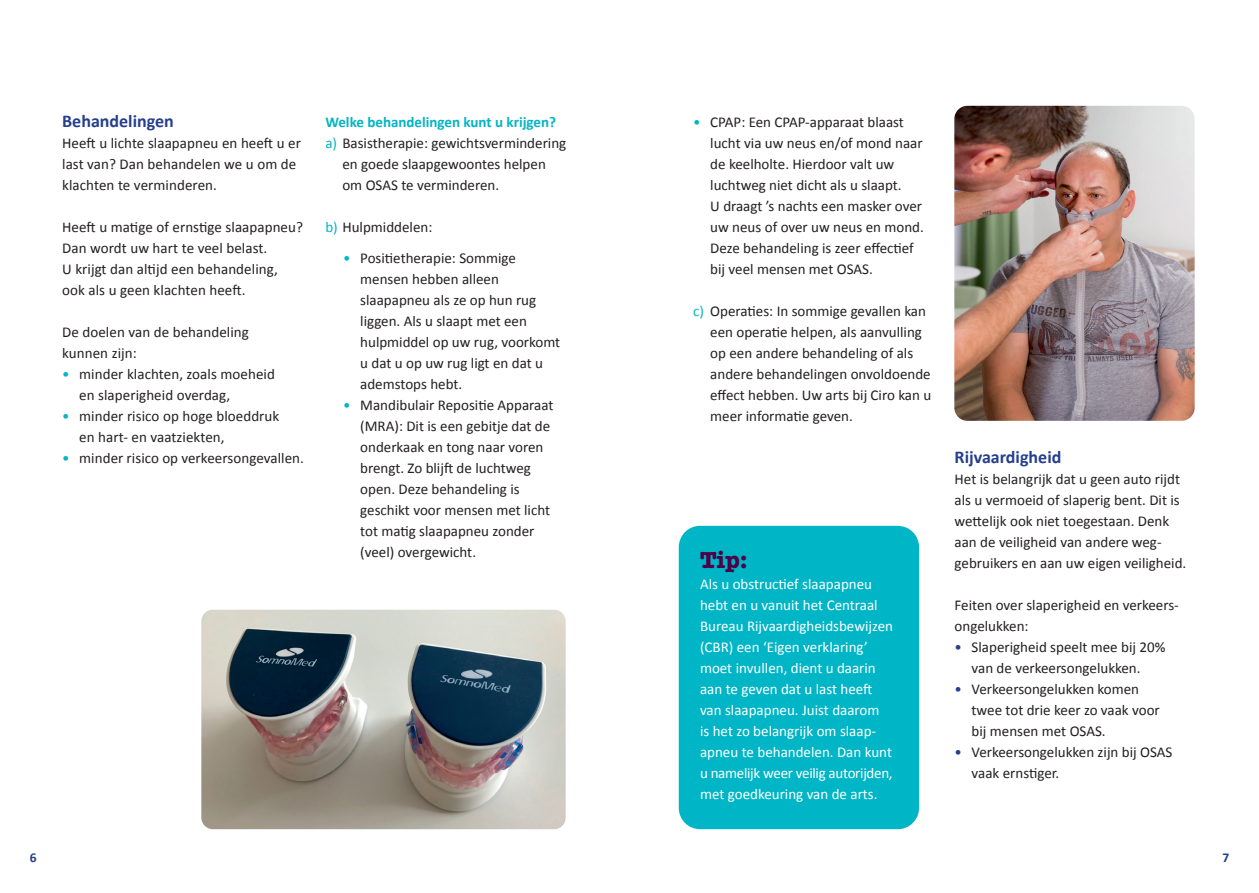
<style>
.page{position:relative;width:1259px;height:893px;background:#fff}
.page>*{position:absolute;margin:0;border:0;box-sizing:border-box;transform-origin:0 0}
.t1{font:700 24px "American Typewriter";color:#4c0148}
.t2{font:700 18px "Calibri";color:#253f8e}
.t3{font:15px/21px "Calibri";color:#231f20}
.t4{font:15px/21px "Calibri";color:#fff}
.t5{font:700 15px "Calibri";color:#00b5c5}
.t6{font:700 13.5px "Calibri";color:#253f8e}
.s1{color:#00b5c5}
.s2{color:#253f8e}
</style>
<div class="page">
<img style="left:201px;top:610px;width:365px;height:219px">
<img style="left:954px;top:106px;width:240px;height:315px">
<div style="left:679px;top:526px;width:240px;height:303px;background:#00b5c5;border-radius:21px"></div>
<p class="t2" style="left:62px;top:108px;width:113px">Behandelingen</p>
<p class="t3" style="left:62px;top:132px;width:240px">Heeft u lichte slaapapneu en heeft u er last van? Dan behandelen we u om de klachten te verminderen.</p>
<p class="t3" style="left:62px;top:216px;width:242px">Heeft u matige of ernstige slaapapneu?<br>Dan wordt uw hart te veel belast.<br>U krijgt dan altijd een behandeling, ook als u geen klachten heeft.</p>
<p class="t3" style="left:62px;top:321px;width:188px">De doelen van de behandeling kunnen zijn:</p>
<p class="t3" style="left:79px;top:363px;width:197px;text-indent:-17px"><span class="s1">•</span> minder klachten, zoals moeheid en slaperigheid overdag,</p>
<p class="t3" style="left:79px;top:405px;width:202px;text-indent:-17px"><span class="s1">•</span> minder risico op hoge bloeddruk en hart- en vaatziekten,</p>
<p class="t3" style="left:62px;top:447px;width:243px"><span class="s1">•</span> minder risico op verkeersongevallen.</p>
<p class="t5" style="left:325px;top:111px;width:232px">Welke behandelingen kunt u krijgen?</p>
<p class="t3" style="left:325px;top:132px;width:242px"><span class="s1">a)</span> Basistherapie: gewichtsvermindering</p>
<p class="t3" style="left:342px;top:153px;width:205px">en goede slaapgewoontes helpen</p>
<p class="t3" style="left:342px;top:174px;width:158px">om OSAS te verminderen.</p>
<p class="t3" style="left:325px;top:216px;width:109px"><span class="s1">b)</span> Hulpmiddelen:</p>
<p class="t3" style="left:360px;top:247px;width:201px;text-indent:-17px"><span class="s1">•</span> Positietherapie: Sommige mensen hebben alleen slaapapneu als ze op hun rug liggen. Als u slaapt met een hulpmiddel op uw rug, voorkomt u dat u op uw rug ligt en dat u ademstops hebt.</p>
<p class="t3" style="left:360px;top:394px;width:195px;text-indent:-17px"><span class="s1">•</span> Mandibulair Repositie Apparaat (MRA): Dit is een gebitje dat de onderkaak en tong naar voren brengt. Zo blijft de luchtweg open. Deze behandeling is geschikt voor mensen met licht tot matig slaapapneu zonder (veel) overgewicht.</p>
<p class="t3" style="left:710px;top:111px;width:215px;text-indent:-17px"><span class="s1">•</span> CPAP: Een CPAP-apparaat blaast lucht via uw neus en/of mond naar de keelholte. Hierdoor valt uw luchtweg niet dicht als u slaapt.<br>U draagt ’s nachts een masker over uw neus of over uw neus en mond.<br>Deze behandeling is zeer effectief bij veel mensen met OSAS.</p>
<p class="t3" style="left:710px;top:300px;width:222px;text-indent:-17px"><span class="s1">c)</span> Operaties: In sommige gevallen kan een operatie helpen, als aanvulling op een andere behandeling of als andere behandelingen onvoldoende effect hebben. Uw arts bij Ciro kan u meer informatie geven.</p>
<h1 class="t1" style="left:700px;top:539px;width:49px">Tip:</h1>
<p class="t4" style="left:700px;top:573px;width:194px">Als u obstructief slaapapneu hebt en u vanuit het Centraal<br>Bureau Rijvaardigheidsbewijzen (CBR) een ‘Eigen verklaring’ moet invullen, dient u daarin aan te geven dat u last heeft van slaapapneu. Juist daarom<br>is het zo belangrijk om slaap&shy;apneu te behandelen. Dan kunt u namelijk weer veilig autorijden, met goedkeuring van de arts.</p>
<p class="t2" style="left:954px;top:444px;width:108px">Rijvaardigheid</p>
<p class="t3" style="left:954px;top:468px;width:233px">Het is belangrijk dat u geen auto rijdt als u vermoeid of slaperig bent. Dit is wettelijk ook niet toegestaan. Denk aan de veiligheid van andere weg&shy;gebruikers en aan uw eigen veiligheid.</p>
<p class="t3" style="left:954px;top:594px;width:226px">Feiten over slaperigheid en verkeers&shy;ongelukken:</p>
<p class="t3" style="left:954px;top:636px;width:212px;text-align:center"><span class="s2">•</span> Slaperigheid speelt mee bij 20% van de verkeersongelukken.</p>
<p class="t3" style="left:971px;top:678px;width:190px;text-indent:-17px"><span class="s2">•</span> Verkeersongelukken komen twee tot drie keer zo vaak voor bij mensen met OSAS.</p>
<p class="t3" style="left:971px;top:741px;width:202px;text-indent:-17px"><span class="s2">•</span> Verkeersongelukken zijn bij OSAS vaak ernstiger.</p>
<p class="t6" style="left:30px;top:848px;width:8px">6</p>
<p class="t6" style="left:1222px;top:848px;width:8px">7</p>
</div>
